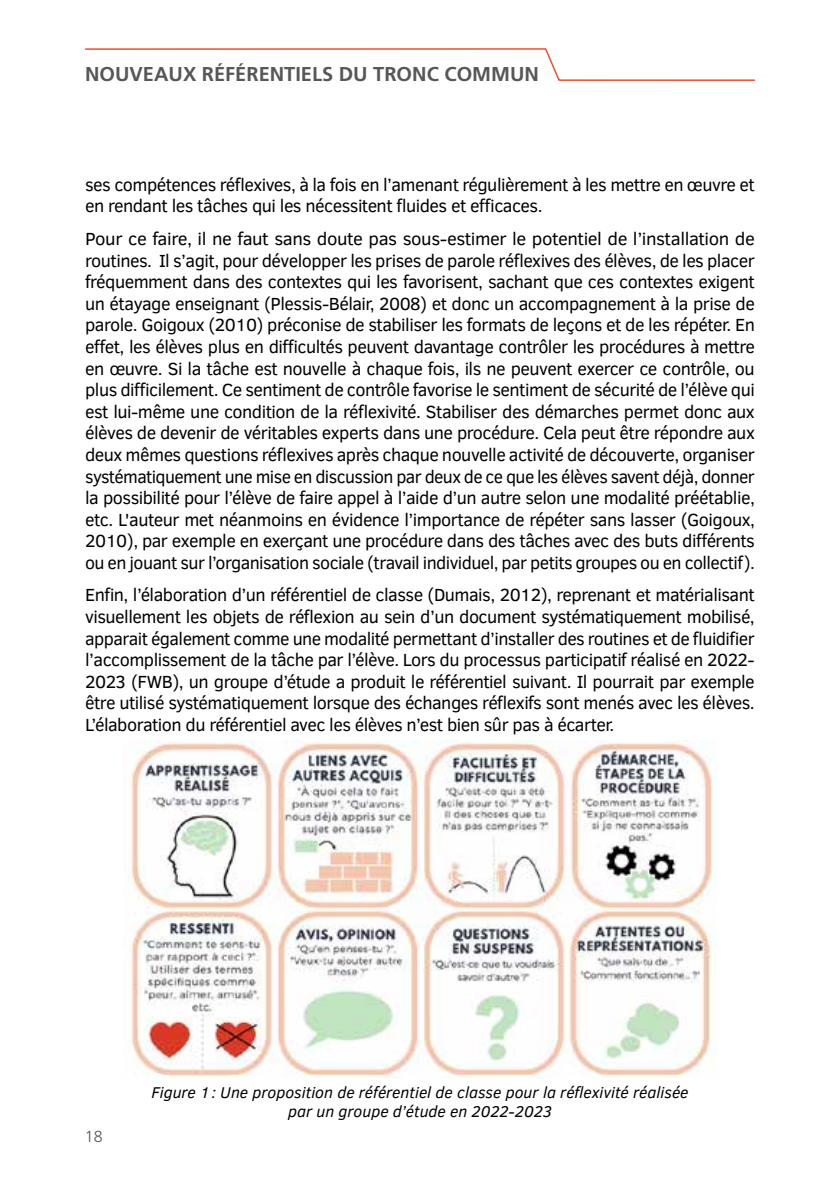
<style>
.page{position:relative;width:840px;height:1191px;background:#fff}
.page>*{position:absolute;margin:0;border:0;box-sizing:border-box;transform-origin:0 0}
.t1{font:700 20px "Frutiger LT Std";color:#575756}
.t2{font:18px/21.6px "Clear Sans";letter-spacing:-.03em;color:#000;text-align:justify}
.t3{font:italic 16px/19.2px "Clear Sans";color:#000;text-align:center}
.t4{font:300 16px "Frutiger LT Std";color:#575756}
</style>
<div class="page">
<img style="left:124px;top:740px;width:591px;height:338px">
<svg style="left:85px;top:48px;width:670px;height:33px"></svg>
<p class="t1" style="left:85px;top:62px;width:455px">NOUVEAUX RÉFÉRENTIELS DU TRONC COMMUN</p>
<p class="t2" style="left:85px;top:173px;width:670px">ses compétences réflexives, à la fois en l’amenant régulièrement à les mettre en œuvre et en rendant les tâches qui les nécessitent fluides et efficaces.</p>
<p class="t2" style="left:85px;top:227px;width:671px">Pour ce faire, il ne faut sans doute pas sous-estimer le potentiel de l’installation de routines. Il s’agit, pour développer les prises de parole réflexives des élèves, de les placer fréquemment dans des contextes qui les favorisent, sachant que ces contextes exigent un étayage enseignant (Plessis-Bélair, 2008) et donc un accompagnement à la prise de parole. Goigoux (2010) préconise de stabiliser les formats de leçons et de les répéter. En effet, les élèves plus en difficultés peuvent davantage contrôler les procédures à mettre en œuvre. Si la tâche est nouvelle à chaque fois, ils ne peuvent exercer ce contrôle, ou plus difficilement. Ce sentiment de contrôle favorise le sentiment de sécurité de l’élève qui est lui-même une condition de la réflexivité. Stabiliser des démarches permet donc aux élèves de devenir de véritables experts dans une procédure. Cela peut être répondre aux deux mêmes questions réflexives après chaque nouvelle activité de découverte, organiser systématiquement une mise en discussion par deux de ce que les élèves savent déjà, donner la possibilité pour l’élève de faire appel à l’aide d’un autre selon une modalité préétablie, etc. L'auteur met néanmoins en évidence l’importance de répéter sans lasser (Goigoux, 2010), par exemple en exerçant une procédure dans des tâches avec des buts différents ou en jouant sur l’organisation sociale (travail individuel, par petits groupes ou en collectif).</p>
<p class="t2" style="left:85px;top:583px;width:670px">Enfin, l’élaboration d’un référentiel de classe (Dumais, 2012), reprenant et matérialisant visuellement les objets de réflexion au sein d’un document systématiquement mobilisé, apparait également comme une modalité permettant d’installer des routines et de fluidifier l’accomplissement de la tâche par l’élève. Lors du processus participatif réalisé en 2022- 2023 (FWB), un groupe d’étude a produit le référentiel suivant. Il pourrait par exemple être utilisé systématiquement lorsque des échanges réflexifs sont menés avec les élèves.<br>L’élaboration du référentiel avec les élèves n’est bien sûr pas à écarter.</p>
<p class="t4" style="left:85px;top:1127px;width:19px">18</p>
<p class="t3" style="left:151px;top:1081px;width:538px">Figure 1: Une proposition de référentiel de classe pour la réflexivité réalisée par un groupe d’étude en 2022-2023</p>
</div>
